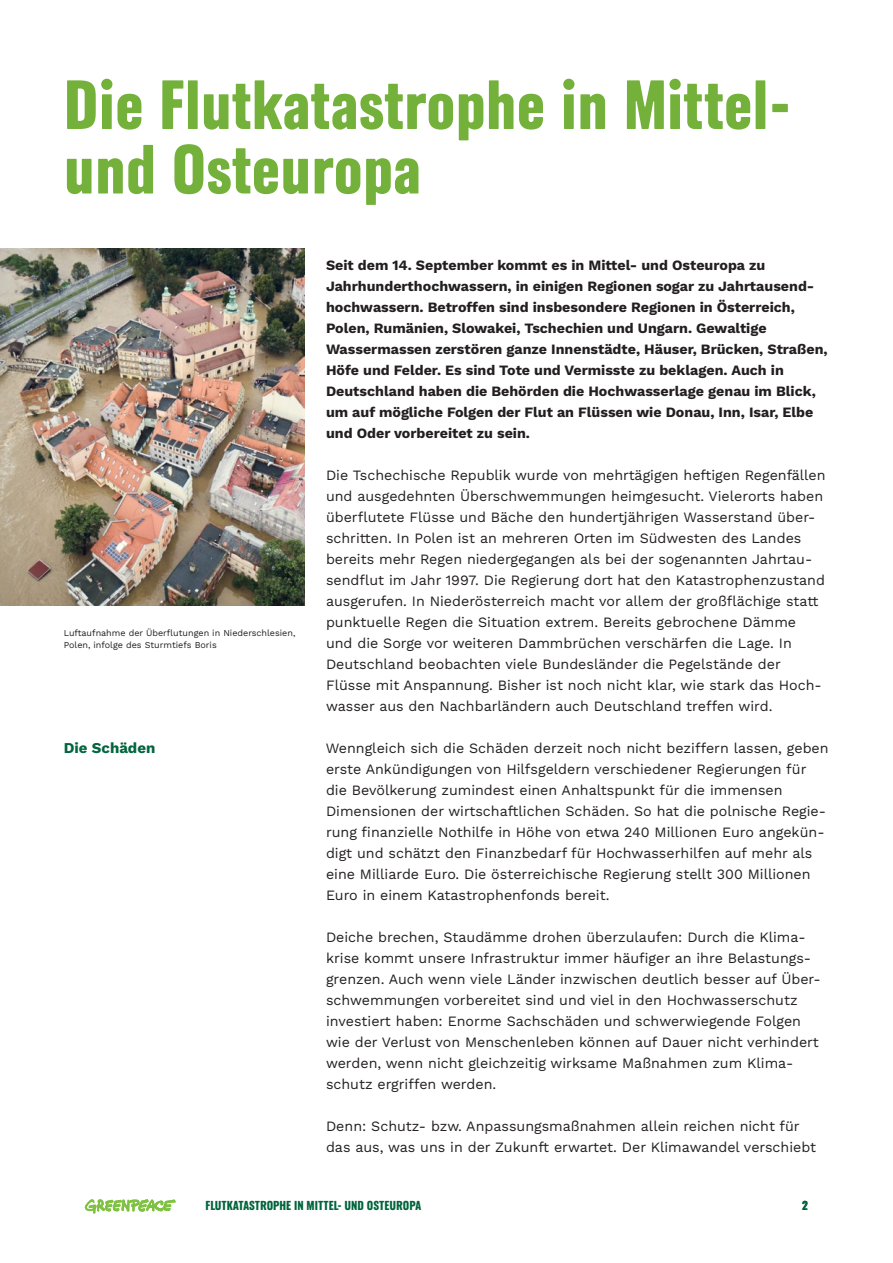
<style>
.page{position:relative;width:893px;height:1263px;background:#fff}
.page>*{position:absolute;margin:0;border:0;box-sizing:border-box;transform-origin:0 0}
.Headline-Vorwort{font:60px/64.5px "Zodiac Sans";color:#73b13b}
.Fließtext_Vorwort_Bold{font:700 15px "Work Sans";color:#01653d}
.Fließtext_Thema_serifenlos{font:14.25px/21px "Work Sans";color:#231f20}
.Fließtext_Thema_serifenlos-2{font:700 14.25px/21px "Work Sans";color:#231f20}
.t1{font:11.25px "Zodiac Sans";color:#01653d}
.Fließtext_klein{font:9px/12px "Work Sans";color:#231f20}
</style>
<div class="page">
<img style="left:0;top:249px;width:305px;height:357px">
<svg style="left:85px;top:1199px;width:91px;height:14px"></svg>
<p class="Headline-Vorwort" style="left:64px;top:76px;width:729px">Die Flutkatastrophe in Mittel&shy;und Osteuropa</p>
<p class="Fließtext_klein" style="left:64px;top:626px;width:233px">Luftaufnahme der Überflutungen in Niederschlesien,<br>Polen, infolge des Sturmtiefs Boris</p>
<p class="Fließtext_Vorwort_Bold" style="left:64px;top:736px;width:93px">Die Schäden</p>
<p class="Fließtext_Thema_serifenlos-2" style="left:326px;top:254px;width:503px">Seit dem 14. September kommt es in Mittel- und Osteuropa zu Jahrhunderthochwassern, in einigen Regionen sogar zu Jahrtausend&shy;hochwassern. Betroffen sind insbesondere Regionen in Österreich, Polen, Rumänien, Slowakei, Tschechien und Ungarn. Gewaltige Wassermassen zerstören ganze Innenstädte, Häuser, Brücken, Straßen, Höfe und Felder. Es sind Tote und Vermisste zu beklagen. Auch in Deutschland haben die Behörden die Hochwasserlage genau im Blick, um auf mögliche Folgen der Flut an Flüssen wie Donau, Inn, Isar, Elbe und Oder vorbereitet zu sein.</p>
<p class="Fließtext_Thema_serifenlos" style="left:326px;top:464px;width:501px">Die Tschechische Republik wurde von mehrtägigen heftigen Regenfällen und ausgedehnten Überschwemmungen heimgesucht. Vielerorts haben überflutete Flüsse und Bäche den hundertjährigen Wasserstand über&shy;schritten. In Polen ist an mehreren Orten im Südwesten des Landes bereits mehr Regen niedergegangen als bei der sogenannten Jahrtau&shy;sendflut im Jahr 1997. Die Regierung dort hat den Katastrophenzustand ausgerufen. In Niederösterreich macht vor allem der großflächige statt punktuelle Regen die Situation extrem. Bereits gebrochene Dämme und die Sorge vor weiteren Dammbrüchen verschärfen die Lage. In Deutschland beobachten viele Bundesländer die Pegelstände der Flüsse mit Anspannung. Bisher ist noch nicht klar, wie stark das Hoch&shy;wasser aus den Nachbarländern auch Deutschland treffen wird.</p>
<p class="Fließtext_Thema_serifenlos" style="left:326px;top:737px;width:504px">Wenngleich sich die Schäden derzeit noch nicht beziffern lassen, geben erste Ankündigungen von Hilfsgeldern verschiedener Regierungen für die Bevölkerung zumindest einen Anhaltspunkt für die immensen Dimensionen der wirtschaftlichen Schäden. So hat die polnische Regie&shy;rung finanzielle Nothilfe in Höhe von etwa 240 Millionen Euro angekün&shy;digt und schätzt den Finanzbedarf für Hochwasserhilfen auf mehr als eine Milliarde Euro. Die österreichische Regierung stellt 300 Millionen Euro in einem Katastrophenfonds bereit.</p>
<p class="Fließtext_Thema_serifenlos" style="left:326px;top:926px;width:496px">Deiche brechen, Staudämme drohen überzulaufen: Durch die Klima&shy;krise kommt unsere Infrastruktur immer häufiger an ihre Belastungs&shy;grenzen. Auch wenn viele Länder inzwischen deutlich besser auf Über&shy;schwemmungen vorbereitet sind und viel in den Hochwasserschutz investiert haben: Enorme Sachschäden und schwerwiegende Folgen wie der Verlust von Menschenleben können auf Dauer nicht verhindert werden, wenn nicht gleichzeitig wirksame Maßnahmen zum Klima&shy;schutz ergriffen werden.</p>
<p class="Fließtext_Thema_serifenlos" style="left:326px;top:1115px;width:492px">Denn: Schutz- bzw. Anpassungsmaßnahmen allein reichen nicht für das aus, was uns in der Zukunft erwartet. Der Klimawandel verschiebt</p>
<p class="t1" style="left:206px;top:1200px;width:217px">FLUTKATASTROPHE IN MITTEL- UND OSTEUROPA</p>
<p class="t1" style="left:802px;top:1200px;width:7px">2</p>
</div>
